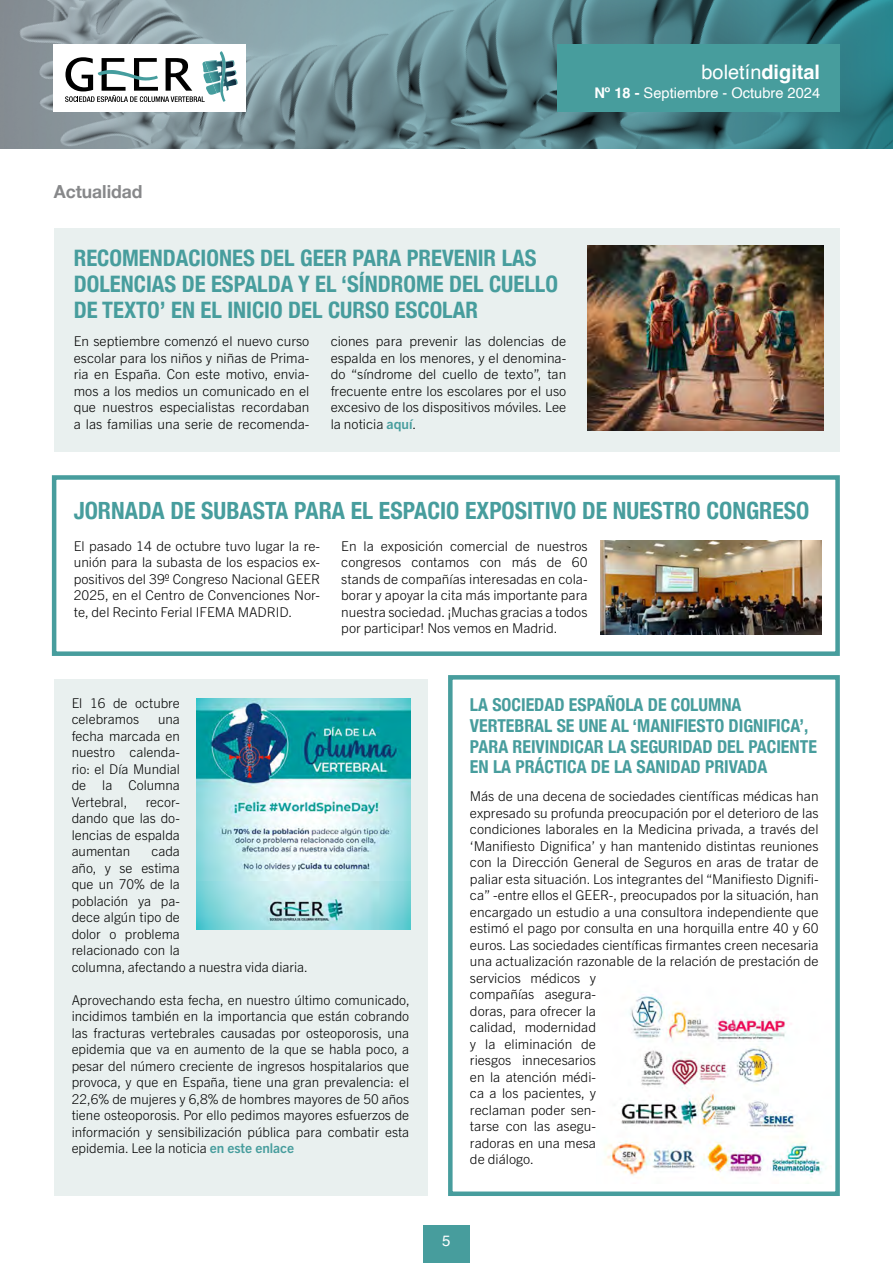
<style>
.page{position:relative;width:893px;height:1263px;background:#fff}
.page>*{position:absolute;margin:0;border:0;box-sizing:border-box;transform-origin:0 0}
.t1{font:700 condensed 23.7px "Helvetica Neue";color:#479d9d}
.t2{font:700 condensed 22.65px/26.1px "Helvetica Neue";color:#479d9d}
.t3{font:19.95px "Helvetica";color:#fff}
.t4{font:700 18px "Helvetica Neue";color:#87888a}
.t5{font:700 condensed 17.85px/20.5px "Helvetica Neue";color:#479d9d}
.t6{font:15px "Helvetica";color:#fff}
.t7{font:14.7px "Helvetica";color:#fff}
.t8{font:300 13.5px/16.5px "Trade Gothic Next LT Pro";color:#000;text-align:justify}
.s1{font-weight:700}
.s2{font-weight:700;color:#479d9d}
</style>
<div class="page">
<div style="left:423px;top:1226px;width:47px;height:37px;background:#479d9d"></div>
<svg style="left:0;top:0;width:893px;height:149px;background:#63888f"></svg>
<div style="left:557px;top:44px;width:282px;height:68px;background:#479d9d"></div>
<div style="left:53px;top:44px;width:193px;height:68px;background:#fff"></div>
<svg style="left:65px;top:51px;width:173px;height:51px"></svg>
<div style="left:54px;top:229px;width:786px;height:223px;background:#e9f0ef"></div>
<div style="left:54px;top:679px;width:373px;height:517px;background:#e9f0ef"></div>
<div style="left:52px;top:475px;width:788px;height:181px;border:4px solid #479d9d"></div>
<div style="left:448px;top:675px;width:392px;height:521px;border:4px solid #479d9d"></div>
<img style="left:588px;top:246px;width:235px;height:185px">
<img style="left:601px;top:540px;width:221px;height:95px">
<img style="left:197px;top:698px;width:213px;height:231px">
<img style="left:605px;top:994px;width:221px;height:184px">
<h3 class="t3" style="left:701px;top:56px;width:120px">boletín<span class="s1">digital</span></h3>
<p class="t7" style="left:594px;top:82px;width:227px"><span class="s1">Nº 18 -</span> Septiembre - Octubre 2024</p>
<h3 class="t4" style="left:54px;top:180px;width:90px">Actualidad</h3>
<h2 class="t2" style="left:74px;top:245px;width:486px">RECOMENDACIONES DEL GEER PARA PREVENIR LAS<br>DOLENCIAS DE ESPALDA Y EL ‘SÍNDROME DEL CUELLO<br>DE TEXTO’ EN EL INICIO DEL CURSO ESCOLAR</h2>
<p class="t8" style="left:74px;top:332px;width:237px">En septiembre comenzó el nuevo curso escolar para los niños y niñas de Prima&shy;ria en España. Con este motivo, envia&shy;mos a los medios un comunicado en el que nuestros especialistas recordaban a las familias una serie de recomenda-</p>
<p class="t8" style="left:331px;top:332px;width:237px">ciones para prevenir las dolencias de espalda en los menores, y el denomina&shy;do “síndrome del cuello de texto”, tan frecuente entre los escolares por el uso excesivo de los dispositivos móviles. Lee la noticia <span class="s2">aquí</span>.</p>
<h1 class="t1" style="left:74px;top:497px;width:737px">JORNADA DE SUBASTA PARA EL ESPACIO EXPOSITIVO DE NUESTRO CONGRESO</h1>
<p class="t8" style="left:74px;top:537px;width:248px">El pasado 14 de octubre tuvo lugar la re&shy;unión para la subasta de los espacios ex&shy;positivos del 39º Congreso Nacional GEER 2025, en el Centro de Convenciones Nor&shy;te, del Recinto Ferial IFEMA MADRID.</p>
<p class="t8" style="left:341px;top:537px;width:248px">En la exposición comercial de nuestros congresos contamos con más de 60 stands de compañías interesadas en cola&shy;borar y apoyar la cita más importante para nuestra sociedad. ¡Muchas gracias a todos por participar! Nos vemos en Madrid.</p>
<p class="t8" style="left:72px;top:694px;width:110px">El 16 de octubre celebramos</p>
<p class="t8" style="left:72px;top:710px;width:110px;text-indent:86px">una fecha marcada en nuestro calenda&shy;rio: el Día Mundial de la Columna Vertebral,</p>
<p class="t8" style="left:72px;top:793px;width:110px;text-indent:74px">recor&shy;dando que las do&shy;lencias de espalda aumentan</p>
<p class="t8" style="left:72px;top:842px;width:238px;text-align:left;text-indent:80px">cada<br>año, y se estima<br>que un 70% de la<br>población ya pa-<br>dece algún tipo de<br>dolor o problema<br>relacionado con la<br>columna, afectando a nuestra vida diaria.</p>
<p class="t8" style="left:72px;top:991px;width:340px">Aprovechando esta fecha, en nuestro último comunicado, incidimos también en la importancia que están cobrando las fracturas vertebrales causadas por osteoporosis, una epidemia que va en aumento de la que se habla poco, a pesar del número creciente de ingresos hospitalarios que provoca, y que en España, tiene una gran prevalencia: el 22,6% de mujeres y 6,8% de hombres mayores de 50 años tiene osteoporosis. Por ello pedimos mayores esfuerzos de información y sensibilización pública para combatir esta epidemia. Lee la noticia <span class="s2">en este enlace</span></p>
<h3 class="t5" style="left:470px;top:694px;width:348px">LA SOCIEDAD ESPAÑOLA DE COLUMNA VERTEBRAL SE UNE AL ‘MANIFIESTO DIGNIFICA’, PARA REIVINDICAR LA SEGURIDAD DEL PACIENTE EN LA PRÁCTICA DE LA SANIDAD PRIVADA</h3>
<p class="t8" style="left:470px;top:787px;width:350px;text-align:left">Más de una decena de sociedades científicas médicas han expresado su profunda preocupación por el deterioro de las condiciones laborales en la Medicina privada, a través del ‘Manifiesto Dignifica’ y han mantenido distintas reuniones con la Dirección General de Seguros en aras de tratar de paliar esta situación. Los integrantes del “Manifiesto Dignifi&shy;ca” -entre ellos el GEER-, preocupados por la situación, han encargado un estudio a una consultora independiente que estimó el pago por consulta en una horquilla entre 40 y 60 euros. Las sociedades científicas firmantes creen necesaria una actualización razonable de la relación de prestación de servicios médicos y<br>compañías asegura-<br>doras, para ofrecer la<br>calidad, modernidad<br>y la eliminación de<br>riesgos innecesarios<br>en la atención médi-<br>ca a los pacientes, y<br>reclaman poder sen-<br>tarse con las asegu-<br>radoras en una mesa<br>de diálogo.</p>
<p class="t6" style="left:442px;top:1229px;width:10px">5</p>
</div>
